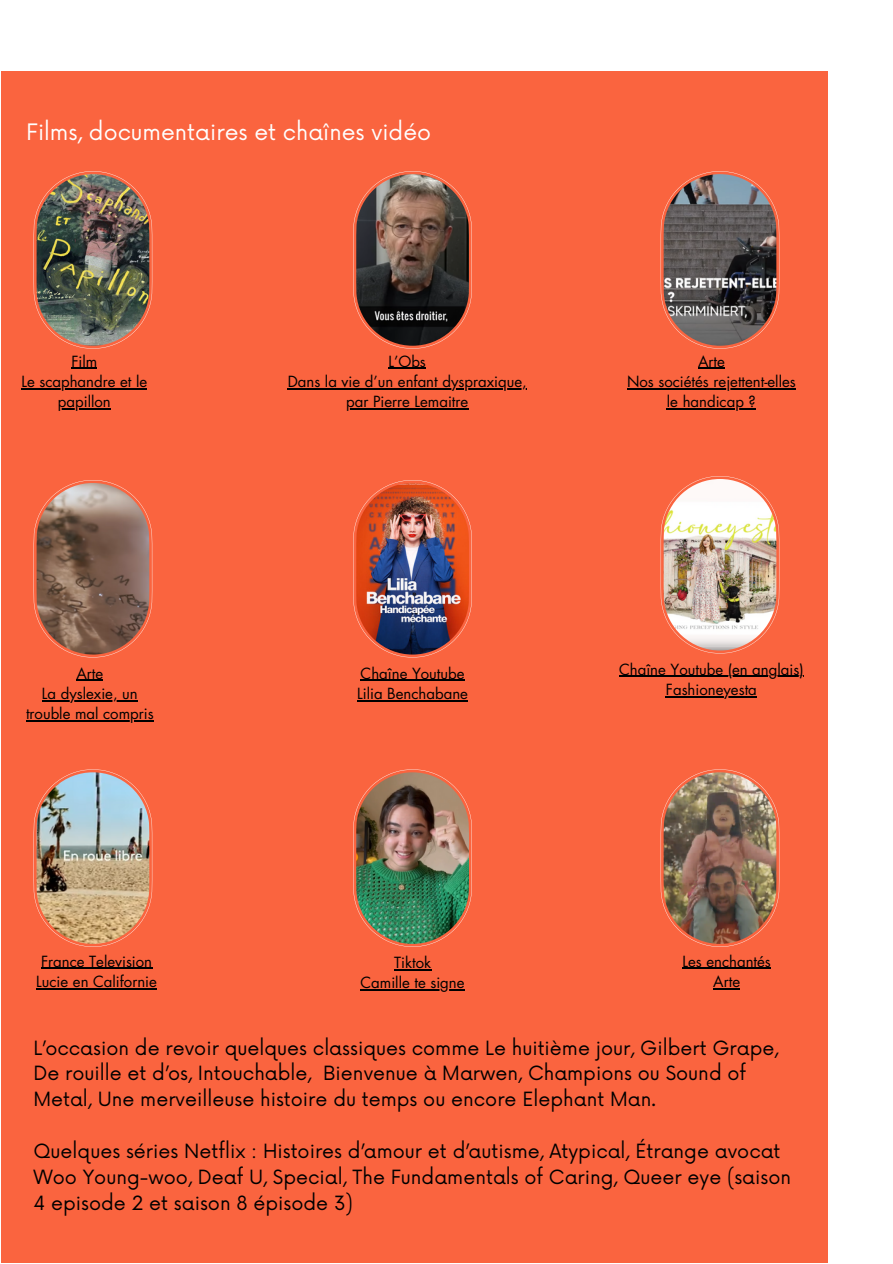
<style>
.page{position:relative;width:893px;height:1264px;background:#fff}
.page>*{position:absolute;margin:0;border:0;box-sizing:border-box;transform-origin:0 0}
.t1{font:22.05px "Now";color:#fff}
.t2{font:19.05px/25.8px "Now";color:#000}
.t3{font:15px/20.2px "Futura Std";color:#000;text-align:center}
</style>
<div class="page">
<div style="left:2px;top:71px;width:826px;height:1191px;background:#fa643f"></div>
<svg style="left:33px;top:171px;width:119px;height:178px"></svg>
<img style="left:36px;top:174px;width:113px;height:172px">
<svg style="left:33px;top:480px;width:119px;height:177px"></svg>
<img style="left:36px;top:483px;width:113px;height:171px">
<svg style="left:33px;top:769px;width:119px;height:177px"></svg>
<img style="left:36px;top:772px;width:113px;height:171px">
<svg style="left:353px;top:171px;width:119px;height:178px"></svg>
<img style="left:356px;top:174px;width:113px;height:172px">
<svg style="left:353px;top:480px;width:119px;height:177px"></svg>
<img style="left:356px;top:483px;width:113px;height:171px">
<svg style="left:353px;top:769px;width:119px;height:177px"></svg>
<img style="left:356px;top:772px;width:113px;height:171px">
<svg style="left:660px;top:171px;width:119px;height:178px"></svg>
<img style="left:663px;top:174px;width:113px;height:172px">
<svg style="left:660px;top:476px;width:119px;height:177px"></svg>
<img style="left:663px;top:479px;width:113px;height:171px">
<svg style="left:660px;top:769px;width:119px;height:177px"></svg>
<img style="left:663px;top:772px;width:113px;height:171px">
<svg style="left:71px;top:368px;width:26px;height:1px"></svg>
<hr style="left:21px;top:388px;width:126px;height:1px;background:#000">
<hr style="left:58px;top:408px;width:53px;height:1px;background:#000">
<hr style="left:76px;top:679px;width:27px;height:2px;background:#000">
<hr style="left:42px;top:700px;width:96px;height:1px;background:#000">
<hr style="left:26px;top:720px;width:128px;height:1px;background:#000">
<hr style="left:41px;top:967px;width:111px;height:2px;background:#000">
<hr style="left:36px;top:988px;width:121px;height:1px;background:#000">
<hr style="left:388px;top:368px;width:38px;height:1px;background:#000">
<hr style="left:288px;top:388px;width:238px;height:1px;background:#000">
<hr style="left:346px;top:408px;width:122px;height:1px;background:#000">
<hr style="left:360px;top:679px;width:104px;height:2px;background:#000">
<hr style="left:357px;top:700px;width:111px;height:1px;background:#000">
<hr style="left:394px;top:969px;width:37px;height:1px;background:#000">
<hr style="left:360px;top:989px;width:104px;height:1px;background:#000">
<svg style="left:698px;top:368px;width:26px;height:1px"></svg>
<hr style="left:627px;top:388px;width:168px;height:1px;background:#000">
<hr style="left:666px;top:408px;width:89px;height:1px;background:#000">
<hr style="left:619px;top:676px;width:184px;height:1px;background:#000">
<hr style="left:665px;top:696px;width:91px;height:1px;background:#000">
<hr style="left:682px;top:967px;width:88px;height:2px;background:#000">
<svg style="left:713px;top:988px;width:27px;height:1px"></svg>
<p class="t1" style="left:26px;top:120px;width:406px">Films, documentaires et chaînes vidéo</p>
<p class="t3" style="left:71px;top:352px;width:27px">Film</p>
<p class="t3" style="left:21px;top:372px;width:127px">Le scaphandre et le papillon</p>
<p class="t3" style="left:388px;top:352px;width:39px">L’Obs</p>
<p class="t3" style="left:288px;top:372px;width:240px">Dans la vie d’un enfant dyspraxique, par Pierre Lemaitre</p>
<p class="t3" style="left:698px;top:352px;width:28px">Arte</p>
<p class="t3" style="left:627px;top:372px;width:170px">Nos sociétés rejettent-elles le handicap ?</p>
<p class="t3" style="left:76px;top:663px;width:28px">Arte</p>
<p class="t3" style="left:26px;top:684px;width:129px">La dyslexie, un trouble mal compris</p>
<p class="t3" style="left:41px;top:951px;width:113px">France Television</p>
<p class="t3" style="left:36px;top:972px;width:122px">Lucie en Californie</p>
<p class="t3" style="left:360px;top:663px;width:105px">Chaîne Youtube</p>
<p class="t3" style="left:357px;top:684px;width:112px">Lilia Benchabane</p>
<p class="t3" style="left:394px;top:953px;width:38px">Tiktok</p>
<p class="t3" style="left:360px;top:973px;width:106px">Camille te signe</p>
<p class="t3" style="left:619px;top:659px;width:186px">Chaîne Youtube (en anglais)</p>
<p class="t3" style="left:665px;top:680px;width:92px">Fashioneyesta</p>
<p class="t3" style="left:682px;top:951px;width:90px">Les enchantés</p>
<p class="t3" style="left:713px;top:972px;width:28px">Arte</p>
<p class="t2" style="left:33px;top:1035px;width:746px">L’occasion de revoir quelques classiques comme Le huitième jour, Gilbert Grape,<br>De rouille et d’os, Intouchable, Bienvenue à Marwen, Champions ou Sound of<br>Metal, Une merveilleuse histoire du temps ou encore Elephant Man.</p>
<p class="t2" style="left:33px;top:1139px;width:759px">Quelques séries Netflix : Histoires d’amour et d’autisme, Atypical, Étrange avocat<br>Woo Young-woo, Deaf U, Special, The Fundamentals of Caring, Queer eye (saison<br>4 episode 2 et saison 8 épisode 3)</p>
</div>
